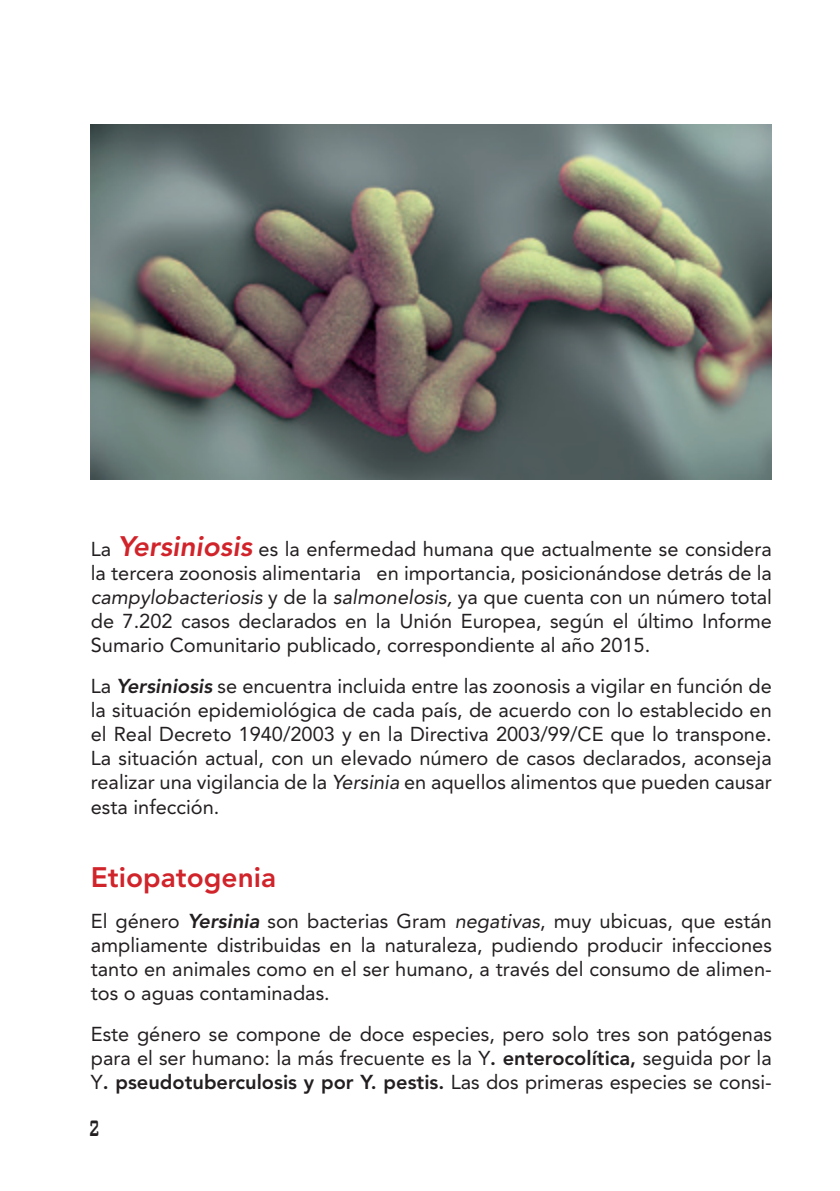
<style>
.page{position:relative;width:840px;height:1191px;background:#fff}
.page>*{position:absolute;margin:0;border:0;box-sizing:border-box;transform-origin:0 0}
.t1{font:500 30px "Bank Gothic";color:#231f20;scale:.5 1}
.t2{font:800 28px "Avenir LT Std";color:#d1232a}
.t3{font:20px/24px "Avenir LT Std";color:#231f20;text-align:justify}
.s1{font-weight:800;font-style:italic;font-size:28px;color:#d1232a}
.s2{font-style:italic}
.s3{font-weight:800;font-style:italic}
.s4{font-weight:800}
</style>
<div class="page">
<img style="left:91px;top:125px;width:680px;height:354px">
<p class="t3" style="left:91px;top:537px;width:682px">La <span class="s1">Yersiniosis</span> es la enfermedad humana que actualmente se considera la tercera zoonosis alimentaria en importancia, posicionándose detrás de la <span class="s2">campylobacteriosis</span> y de la <span class="s2">salmonelosis,</span> ya que cuenta con un número total de 7.202 casos declarados en la Unión Europea, según el último Informe Sumario Comunitario publicado, correspondiente al año 2015.</p>
<p class="t3" style="left:91px;top:674px;width:682px">La <span class="s3">Yersiniosis</span> se encuentra incluida entre las zoonosis a vigilar en función de la situación epidemiológica de cada país, de acuerdo con lo establecido en el Real Decreto 1940/2003 y en la Directiva 2003/99/CE que lo transpone.<br>La situación actual, con un elevado número de casos declarados, aconseja realizar una vigilancia de la <span class="s2">Yersinia</span> en aquellos alimentos que pueden causar esta infección.</p>
<h2 class="t2" style="left:91px;top:860px;width:187px">Etiopatogenia</h2>
<p class="t3" style="left:91px;top:909px;width:682px">El género <span class="s3">Yersinia</span> son bacterias Gram <span class="s2">negativas</span>, muy ubicuas, que están ampliamente distribuidas en la naturaleza, pudiendo producir infecciones tanto en animales como en el ser humano, a través del consumo de alimen&shy;tos o aguas contaminadas.</p>
<p class="t3" style="left:91px;top:1022px;width:682px">Este género se compone de doce especies, pero solo tres son patógenas para el ser humano: la más frecuente es la Y<span class="s4">. enterocolítica,</span> seguida por la Y<span class="s4">. pseudotuberculosis y por Y. pestis.</span> Las dos primeras especies se consi-</p>
<h1 class="t1" style="left:88px;top:1104px;width:25px">2</h1>
</div>
